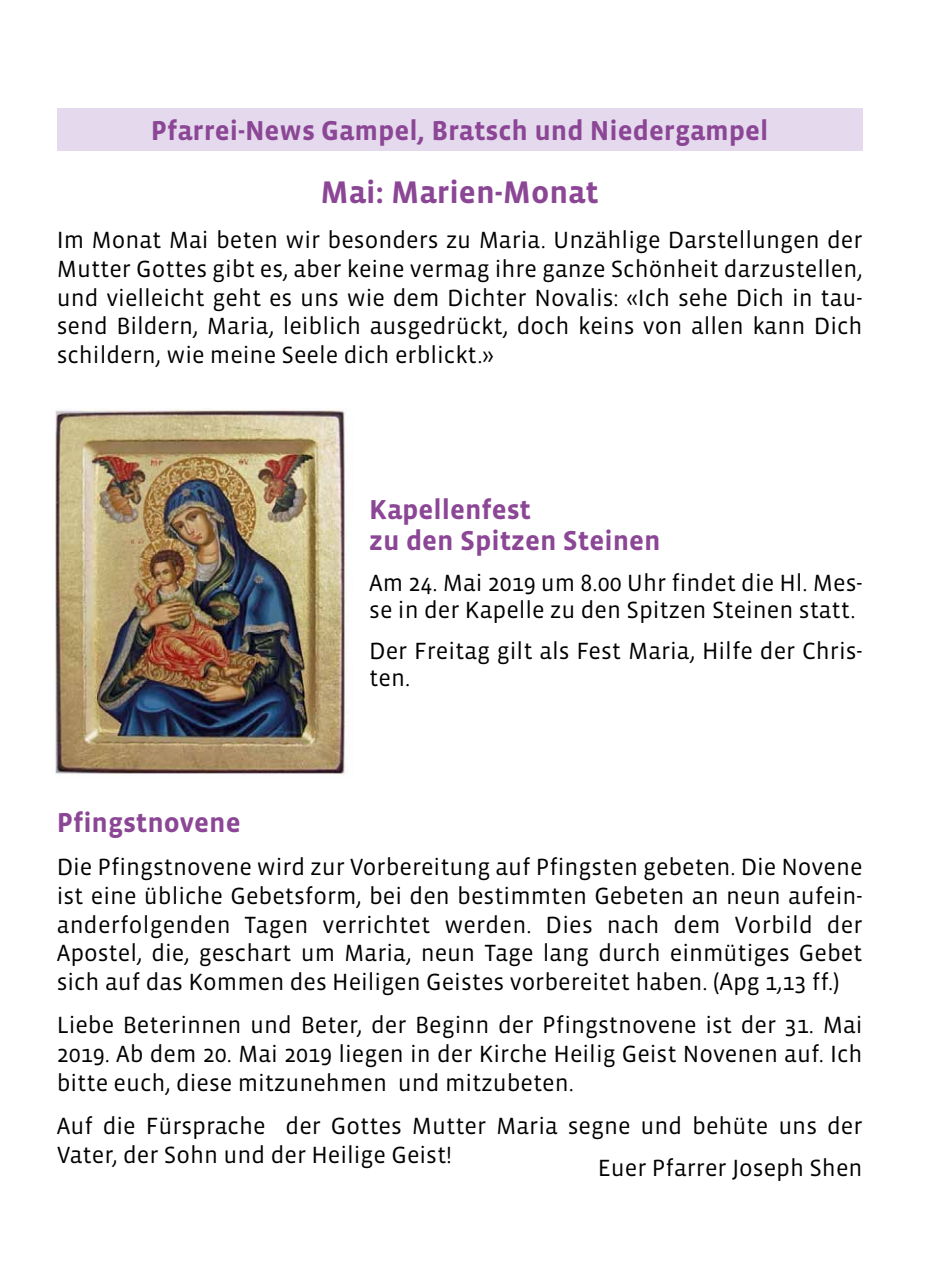
<style>
.page{position:relative;width:942px;height:1276px;background:#fff}
.page>*{position:absolute;margin:0;border:0;box-sizing:border-box;transform-origin:0 0}
.t1{font:700 32px "Vista Sans";color:#8b4695}
.t2{font:700 28px/30.8px "Vista Sans";color:#8b4695}
.t3{font:24px/28.8px "Vista Sans";color:#000;text-align:justify}
</style>
<div class="page">
<div style="left:57px;top:108px;width:805px;height:42px;background:#e5daed"></div>
<img style="left:55px;top:409px;width:291px;height:366px">
<p class="t2" style="left:151px;top:116px;width:619px">Pfarrei-News Gampel, Bratsch und Niedergampel</p>
<h1 class="t1" style="left:320px;top:176px;width:279px">Mai: Marien-Monat</h1>
<p class="t3" style="left:57px;top:226px;width:807px">Im Monat Mai beten wir besonders zu Maria. Unzählige Darstellungen der Mutter Gottes gibt es, aber keine vermag ihre ganze Schönheit darzustellen, und vielleicht geht es uns wie dem Dichter Novalis: «Ich sehe Dich in tau&shy;send Bildern, Maria, leiblich ausgedrückt, doch keins von allen kann Dich schildern, wie meine Seele dich erblickt.»</p>
<p class="t2" style="left:369px;top:494px;width:293px">Kapellenfest<br>zu den Spitzen Steinen</p>
<p class="t3" style="left:369px;top:570px;width:494px;line-height:26.8px">Am 24. Mai 2019 um 8.00 Uhr findet die Hl. Mes&shy;se in der Kapelle zu den Spitzen Steinen statt.</p>
<p class="t3" style="left:369px;top:638px;width:494px;line-height:26.8px">Der Freitag gilt als Fest Maria, Hilfe der Chris&shy;ten.</p>
<p class="t2" style="left:57px;top:807px;width:185px">Pfingstnovene</p>
<p class="t3" style="left:57px;top:853px;width:807px">Die Pfingstnovene wird zur Vorbereitung auf Pfingsten gebeten. Die Novene ist eine übliche Gebetsform, bei den bestimmten Gebeten an neun aufein&shy;anderfolgenden Tagen verrichtet werden. Dies nach dem Vorbild der Apostel, die, geschart um Maria, neun Tage lang durch einmütiges Gebet sich auf das Kommen des Heiligen Geistes vorbereitet haben. (Apg 1,13 ff.)</p>
<p class="t3" style="left:57px;top:1011px;width:807px">Liebe Beterinnen und Beter, der Beginn der Pfingstnovene ist der 31. Mai 2019. Ab dem 20. Mai 2019 liegen in der Kirche Heilig Geist Novenen auf. Ich bitte euch, diese mitzunehmen und mitzubeten.</p>
<p class="t3" style="left:57px;top:1112px;width:807px">Auf die Fürsprache der Gottes Mutter Maria segne und behüte uns der<br>Vater, der Sohn und der Heilige Geist!</p>
<p class="t3" style="left:597px;top:1154px;width:266px">Euer Pfarrer Joseph Shen</p>
</div>
